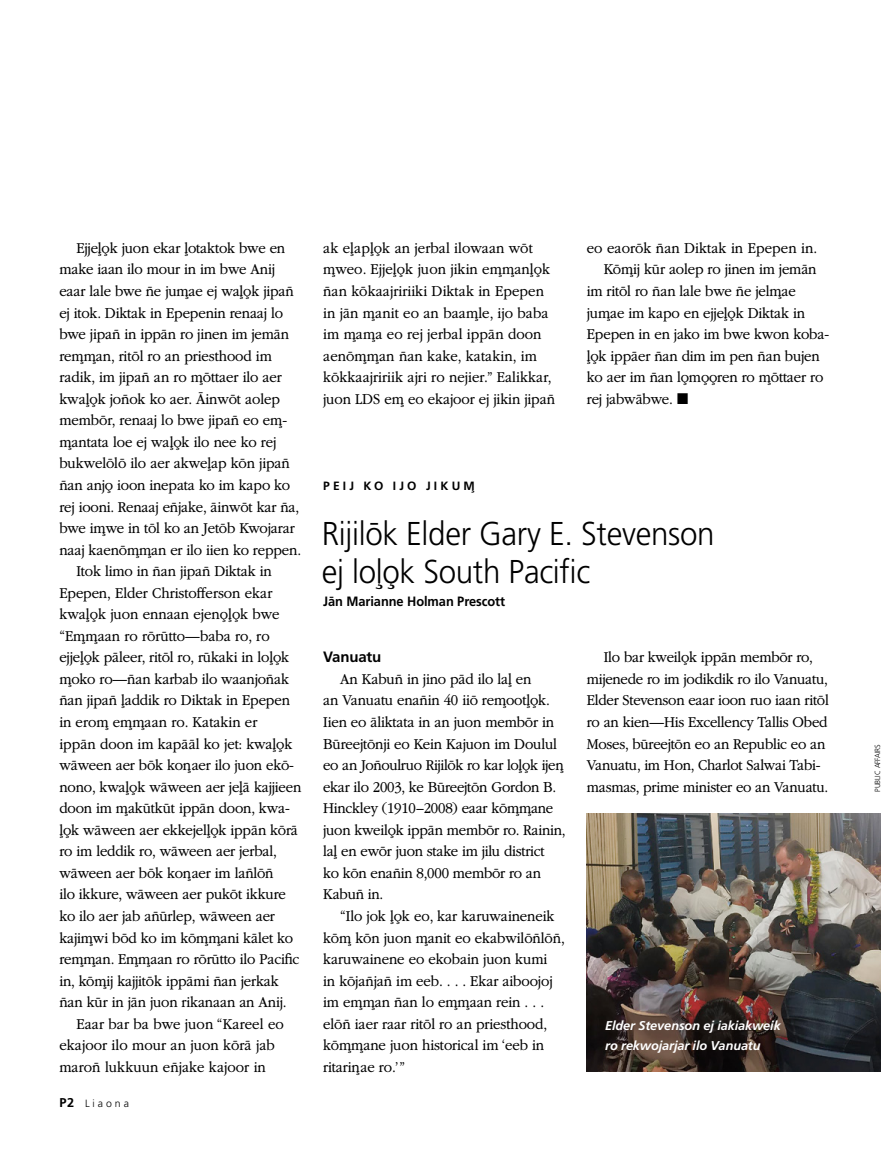
<style>
.page{position:relative;width:893px;height:1161px;background:#fff}
.page>*{position:absolute;margin:0;border:0;box-sizing:border-box;transform-origin:0 0}
.ARTCL_title_NEWS{font:300 33px/37.5px "Frutigerlds Lat";letter-spacing:-.01em;color:#000;scale:.95 1}
.ARTCL_para_NEWS{font:300 15.75px/21.6px "Garamondlds Lat Plus";letter-spacing:-.015em;color:#000;scale:.95 1}
.TOPIC-1_title{font:700 15px "Frutigerlds Lat";letter-spacing:-.01em;color:#000}
.ARTCL-BY_para_first{font:700 13.5px "Frutigerlds Lat";letter-spacing:-.005em;color:#000;scale:.95 1}
.FIGimg_CAP_para_NEWS{font:italic 700 12.75px/20.2px "Frutigerlds Lat";letter-spacing:-.01em;color:#fff}
.ARTCL_seriesTitle{font:700 12px "Frutigerlds Lat";letter-spacing:.27em;color:#000}
.Folio_L{font:300 10.5px "Frutigerlds Lat";letter-spacing:.28em;color:#000}
.FIGimg-CRDT_para_FL{font:300 7.5px "Frutigerlds Lat";letter-spacing:-.01em;color:#000;scale:.95 1}
.s1{font-weight:700;font-size:12.75px}
</style>
<div class="page">
<img style="left:587px;top:813px;width:293px;height:259px">
<p class="ARTCL_para_NEWS" style="left:59px;top:237px;width:256px;text-indent:17px">Ejjeļo̧k juon ekar ļotaktok bwe en make iaan ilo mour in im bwe Anij eaar lale bwe n̄e jum̧ae ej waļo̧k jipan̄ ej itok. Diktak in Epepenin renaaj lo bwe jipan̄ in ippān ro jinen im jemān rem̧m̧an, ritōl ro an priesthood im radik, im jipan̄ an ro m̧ōttaer ilo aer kwaļo̧k jon̄ok ko aer. Āinwōt aolep membōr, renaaj lo bwe jipan̄ eo em̧- m̧antata loe ej waļo̧k ilo nee ko rej bukwelōlō ilo aer akweļap kōn jipan̄ n̄an anjo̧ ioon inepata ko im kapo ko rej iooni. Renaaj en̄jake, āinwōt kar n̄a, bwe im̧we in tōl ko an Jetōb Kwojarar naaj kaenōm̧m̧an er ilo iien ko reppen.</p>
<p class="ARTCL_para_NEWS" style="left:59px;top:560px;width:256px;text-indent:17px">Itok limo in n̄an jipan̄ Diktak in Epepen, Elder Christofferson ekar kwaļo̧k juon ennaan ejeno̧ļo̧k bwe “Em̧m̧aan ro rōrūtto—baba ro, ro ejjeļo̧k pāleer, ritōl ro, rūkaki in loļo̧k m̧oko ro—n̄an karbab ilo waanjon̄ak n̄an jipan̄ ļaddik ro Diktak in Epepen in erom̧ em̧m̧aan ro. Katakin er<br>ippān doon im kapāāl ko jet: kwaļo̧k wāween aer bōk koņaer ilo juon ekō&shy;nono, kwaļo̧k wāween aer jeļā kajjieen doon im m̧akūtkūt ippān doon, kwa&shy;ļo̧k wāween aer ekkejelļo̧k ippān kōrā ro im leddik ro, wāween aer jerbal, wāween aer bōk koņaer im lan̄lōn̄<br>ilo ikkure, wāween aer pukōt ikkure ko ilo aer jab an̄ūrlep, wāween aer kajim̧wi bōd ko im kōm̧m̧ani kālet ko rem̧m̧an. Em̧m̧aan ro rōrūtto ilo Pacific in, kōm̧ij kajjitōk ippāmi n̄an jerkak n̄an kūr in jān juon rikanaan an Anij.</p>
<p class="ARTCL_para_NEWS" style="left:59px;top:1013px;width:238px;text-indent:17px">Eaar bar ba bwe juon “Kareel eo ekajoor ilo mour an juon kōrā jab maron̄ lukkuun en̄jake kajoor in</p>
<p class="Folio_L" style="left:60px;top:1095px;width:71px"><span class="s1">P2</span> Liaona</p>
<p class="ARTCL_para_NEWS" style="left:323px;top:237px;width:246px">ak eļapļo̧k an jerbal ilowaan wōt m̧weo. Ejjeļo̧k juon jikin em̧m̧anļo̧k n̄an kōkaajririiki Diktak in Epepen in jān m̧anit eo an baam̧le, ijo baba im m̧am̧a eo rej jerbal ippān doon aenōm̧m̧an n̄an kake, katakin, im kōkkaajririik ajri ro nejier.” Ealikkar, juon LDS em̧ eo ekajoor ej jikin jipan̄</p>
<p class="ARTCL_para_NEWS" style="left:587px;top:237px;width:244px">eo eaorōk n̄an Diktak in Epepen in.</p>
<p class="ARTCL_para_NEWS" style="left:587px;top:258px;width:257px;text-indent:17px">Kōm̧ij kūr aolep ro jinen im jemān im ritōl ro n̄an lale bwe n̄e jelm̧ae jum̧ae im kapo en ejjeļo̧k Diktak in<br>Epepen in en jako im bwe kwon koba&shy;ļo̧k ippāer n̄an dim im pen n̄an bujen ko aer im n̄an lo̧mo̧o̧ren ro m̧ōttaer ro rej jabwābwe. ◼</p>
<p class="ARTCL_seriesTitle" style="left:323px;top:477px;width:153px">PEIJ KO IJO JIKUM̧</p>
<p class="ARTCL_title_NEWS" style="left:322px;top:514px;width:415px">Rijilōk Elder Gary E. Stevenson ej loļo̧k South Pacific</p>
<p class="ARTCL-BY_para_first" style="left:323px;top:591px;width:193px">Jān Marianne Holman Prescott</p>
<p class="TOPIC-1_title" style="left:323px;top:646px;width:60px">Vanuatu</p>
<p class="ARTCL_para_NEWS" style="left:323px;top:668px;width:257px;text-indent:17px">An Kabun̄ in jino pād ilo laļ en<br>an Vanuatu enan̄in 40 iiō rem̧ootļo̧k.<br>Iien eo āliktata in an juon membōr in Būreejtōnji eo Kein Kajuon im Doulul eo an Jon̄oulruo Rijilōk ro kar loļo̧k ijeņ ekar ilo 2003, ke Būreejtōn Gordon B.<br>Hinckley (1910–2008) eaar kōm̧m̧ane juon kweilo̧k ippān membōr ro. Rainin, laļ en ewōr juon stake im jilu district<br>ko kōn enan̄in 8,000 membōr ro an Kabun̄ in.</p>
<p class="ARTCL_para_NEWS" style="left:323px;top:905px;width:256px;text-indent:17px">“Ilo jok ļo̧k eo, kar karuwaineneik kōm̧ kōn juon m̧anit eo ekabwilōn̄lōn̄, karuwainene eo ekobain juon kumi<br>in kōjan̄jan̄ im eeb. . . . Ekar aiboojoj im em̧m̧an n̄an lo em̧m̧aan rein . . . elōn̄ iaer raar ritōl ro an priesthood, kōm̧m̧ane juon historical im ‘eeb in ritariņae ro.’”</p>
<p class="ARTCL_para_NEWS" style="left:587px;top:646px;width:256px;text-align:center">Ilo bar kweilo̧k ippān membōr ro, mijenede ro im jodikdik ro ilo Vanuatu, Elder Stevenson eaar ioon ruo iaan ritōl ro an kien—His Excellency Tallis Obed Moses, būreejtōn eo an Republic eo an Vanuatu, im Hon, Charlot Salwai Tabi&shy;masmas, prime minister eo an Vanuatu.</p>
<p class="FIGimg_CAP_para_NEWS" style="left:605px;top:1015px;width:177px">Elder Stevenson ej iakiakweik ro rekwojarjar ilo Vanuatu</p>
<p class="FIGimg-CRDT_para_FL" style="left:872px;top:792px;width:51px;rotate:-90deg">PUBLIC AFFAIRS</p>
</div>
